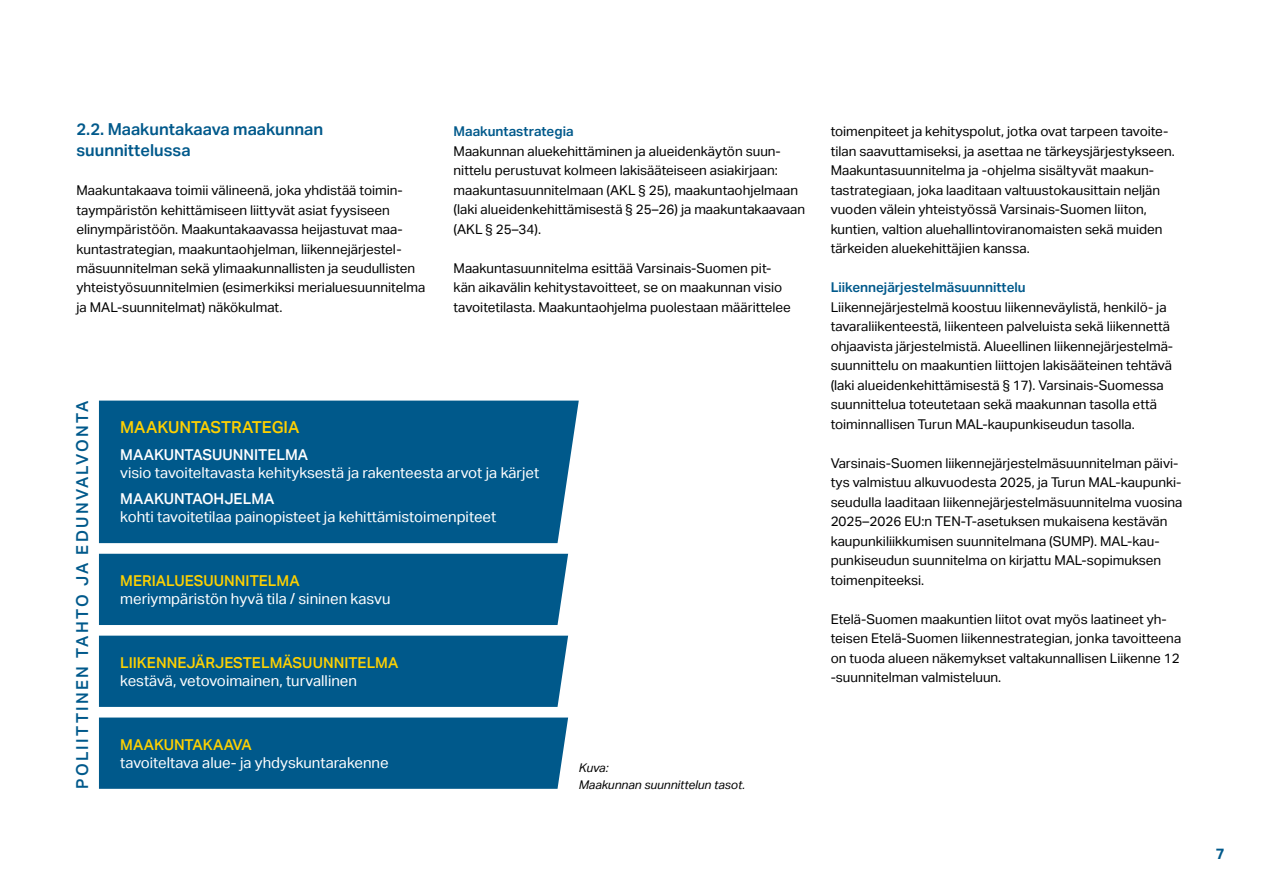
<style>
.page{position:relative;width:1263px;height:893px;background:#fff}
.page>*{position:absolute;margin:0;border:0;box-sizing:border-box;transform-origin:0 0}
.t1{font:600 16.5px/21px "Aktiv Grotesk";color:#00598b}
.t2{font:500 16.5px "Aktiv Grotesk";letter-spacing:.14em;color:#00598b}
.t3{font:500 16.5px "Aktiv Grotesk";color:#ffd100}
.t4{font:15px "Aktiv Grotesk";color:#fff}
.t5{font:500 15px "Aktiv Grotesk";color:#ffd100}
.t6{font:500 15px "Aktiv Grotesk";color:#fff}
.t7{font:700 15px "Aktiv Grotesk";color:#00598b}
.t8{font:13.5px/19.5px "Aktiv Grotesk";color:#000}
.t9{font:600 13.5px "Aktiv Grotesk";color:#00598b}
.t10{font:italic 12px/16.5px "Aktiv Grotesk";color:#000}
</style>
<div class="page">
<div style="left:99px;top:717px;width:469px;height:72px;background:#00598b"></div>
<div style="left:99px;top:636px;width:469px;height:71px;background:#00598b"></div>
<div style="left:99px;top:401px;width:480px;height:142px;background:#00598b"></div>
<div style="left:99px;top:554px;width:469px;height:71px;background:#00598b"></div>
<p class="t1" style="left:77px;top:119px;width:248px">2.2. Maakuntakaava maakunnan suunnittelussa</p>
<p class="t8" style="left:77px;top:181px;width:350px">Maakuntakaava toimii välineenä, joka yhdistää toimin&shy;taympäristön kehittämiseen liittyvät asiat fyysiseen elinympäristöön. Maakuntakaavassa heijastuvat maa&shy;kuntastrategian, maakuntaohjelman, liikennejärjestel&shy;mäsuunnitelman sekä ylimaakunnallisten ja seudullisten yhteistyösuunnitelmien (esimerkiksi merialuesuunnitelma ja MAL-suunnitelmat) näkökulmat.</p>
<p class="t9" style="left:454px;top:124px;width:122px">Maakuntastrategia</p>
<p class="t8" style="left:454px;top:142px;width:353px">Maakunnan aluekehittäminen ja alueidenkäytön suun&shy;nittelu perustuvat kolmeen lakisääteiseen asiakirjaan: maakuntasuunnitelmaan (AKL § 25), maakuntaohjelmaan (laki alueidenkehittämisestä § 25–26) ja maakuntakaavaan (AKL § 25–34).</p>
<p class="t8" style="left:454px;top:259px;width:339px">Maakuntasuunnitelma esittää Varsinais-Suomen pit&shy;kän aikavälin kehitystavoitteet, se on maakunnan visio tavoitetilasta. Maakuntaohjelma puolestaan määrittelee</p>
<p class="t2" style="left:73px;top:789px;width:390px;rotate:-90deg">POLIITTINEN TAHTO JA EDUNVALVONTA</p>
<p class="t3" style="left:120px;top:418px;width:181px">MAAKUNTASTRATEGIA</p>
<p class="t6" style="left:120px;top:446px;width:190px">MAAKUNTASUUNNITELMA</p>
<p class="t4" style="left:120px;top:464px;width:420px">visio tavoiteltavasta kehityksestä ja rakenteesta arvot ja kärjet</p>
<p class="t6" style="left:120px;top:490px;width:156px">MAAKUNTAOHJELMA</p>
<p class="t4" style="left:120px;top:508px;width:378px">kohti tavoitetilaa painopisteet ja kehittämistoimenpiteet</p>
<p class="t5" style="left:120px;top:572px;width:181px">MERIALUESUUNNITELMA</p>
<p class="t4" style="left:120px;top:590px;width:272px">meriympäristön hyvä tila / sininen kasvu</p>
<p class="t5" style="left:120px;top:654px;width:280px">LIIKENNEJÄRJESTELMÄSUUNNITELMA</p>
<p class="t4" style="left:120px;top:672px;width:238px">kestävä, vetovoimainen, turvallinen</p>
<p class="t5" style="left:120px;top:736px;width:133px">MAAKUNTAKAAVA</p>
<p class="t4" style="left:120px;top:754px;width:270px">tavoiteltava alue- ja yhdyskuntarakenne</p>
<p class="t10" style="left:579px;top:760px;width:168px">Kuva:<br>Maakunnan suunnittelun tasot.</p>
<p class="t8" style="left:831px;top:122px;width:346px">toimenpiteet ja kehityspolut, jotka ovat tarpeen tavoite&shy;tilan saavuttamiseksi, ja asettaa ne tärkeysjärjestykseen.<br>Maakuntasuunnitelma ja -ohjelma sisältyvät maakun&shy;tastrategiaan, joka laaditaan valtuustokausittain neljän vuoden välein yhteistyössä Varsinais-Suomen liiton, kuntien, valtion aluehallintoviranomaisten sekä muiden tärkeiden aluekehittäjien kanssa.</p>
<p class="t9" style="left:831px;top:280px;width:197px">Liikennejärjestelmäsuunnittelu</p>
<p class="t8" style="left:831px;top:297px;width:344px">Liikennejärjestelmä koostuu liikenneväylistä, henkilö- ja tavaraliikenteestä, liikenteen palveluista sekä liikennettä ohjaavista järjestelmistä. Alueellinen liikennejärjestelmä&shy;suunnittelu on maakuntien liittojen lakisääteinen tehtävä (laki alueidenkehittämisestä § 17). Varsinais-Suomessa suunnittelua toteutetaan sekä maakunnan tasolla että toiminnallisen Turun MAL-kaupunkiseudun tasolla.</p>
<p class="t8" style="left:831px;top:453px;width:353px">Varsinais-Suomen liikennejärjestelmäsuunnitelman päivi&shy;tys valmistuu alkuvuodesta 2025, ja Turun MAL-kaupunki&shy;seudulla laaditaan liikennejärjestelmäsuunnitelma vuosina 2025–2026 EU:n TEN-T-asetuksen mukaisena kestävän kaupunkiliikkumisen suunnitelmana (SUMP). MAL-kau&shy;punkiseudun suunnitelma on kirjattu MAL-sopimuksen toimenpiteeksi.</p>
<p class="t8" style="left:831px;top:609px;width:352px">Etelä-Suomen maakuntien liitot ovat myös laatineet yh&shy;teisen Etelä-Suomen liikennestrategian, jonka tavoitteena on tuoda alueen näkemykset valtakunnallisen Liikenne 12 -suunnitelman valmisteluun.</p>
<p class="t7" style="left:1216px;top:845px;width:10px">7</p>
</div>
